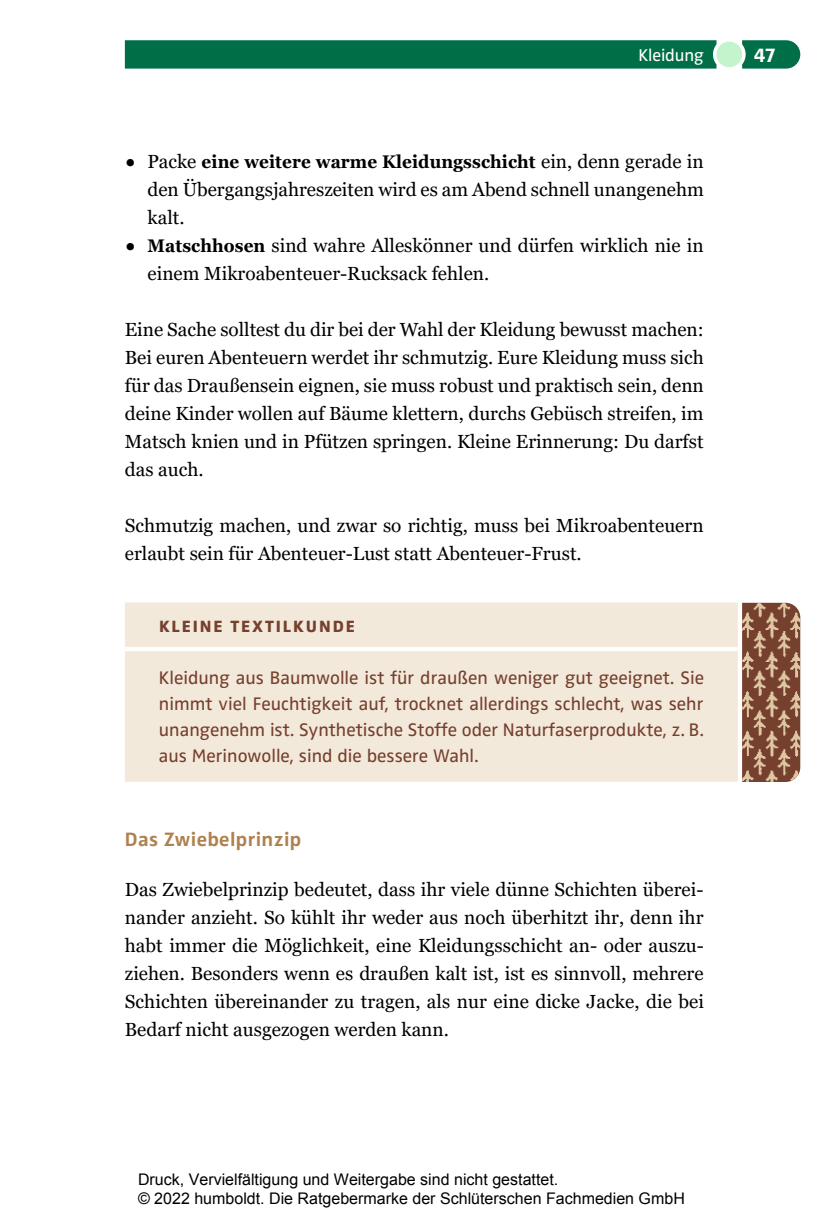
<style>
.page{position:relative;width:823px;height:1219px;background:#fff}
.page>*{position:absolute;margin:0;border:0;box-sizing:border-box;transform-origin:0 0}
.t1{font:700 20.8px "Zwo Pro";color:#fff}
.t2{font:700 20px "Zwo Pro";letter-spacing:.02em;color:#af814f}
.t3{font:19px/28px "Georgia Pro";color:#000}
.t4{font:18.8px/26px "Zwo Pro";color:#76402e;text-align:justify}
.t5{font:700 18.2px "Georgia Pro";letter-spacing:.005em;color:#000;scale:.94 1}
.t6{font:17.6px "Zwo Pro";letter-spacing:-.005em;color:#fff}
.t7{font:800 16.8px "Zwo Pro";letter-spacing:.11em;color:#76402e}
.t8{font:16px/19.2px "Arial";color:#000}
.s1{font-weight:400;font-size:28.4px}
.s2{font-weight:400;font-size:19px}
.s3{font-size:28.4px}
.s4{font-weight:700;font-size:18.2px}
</style>
<div class="page">
<div style="left:125px;top:602px;width:612px;height:180px;background:#f3e9db"></div>
<hr style="left:125px;top:647px;width:612px;height:4px;background:#fff">
<img style="left:742px;top:603px;width:57px;height:179px">
<svg style="left:125px;top:40px;width:674px;height:29px;background:#0b744e"></svg>
<div style="left:716px;top:42px;width:25px;height:25px;background:#c3f4cb;border-radius:50%"></div>
<p class="t6" style="left:638px;top:45px;width:67px">Kleidung</p>
<p class="t1" style="left:753px;top:42px;width:24px">47</p>
<p class="t5" style="left:125px;top:152px;width:617px"><span class="s1">•</span> <span class="s2">Packe</span> eine weitere warme Kleidungsschicht <span class="s2">ein, denn gerade in</span></p>
<p class="t3" style="left:147px;top:177px;width:557px">den Übergangsjahreszeiten wird es am Abend schnell unangenehm kalt.</p>
<p class="t3" style="left:147px;top:233px;width:557px;text-indent:-23px"><span class="s3">•</span> <span class="s4">Matschhosen</span> sind wahre Alleskönner und dürfen wirklich nie in einem Mikroabenteuer-Rucksack fehlen.</p>
<p class="t3" style="left:125px;top:317px;width:580px;text-align:justify">Eine Sache solltest du dir bei der Wahl der Kleidung bewusst machen:<br>Bei euren Abenteuern werdet ihr schmutzig. Eure Kleidung muss sich für das Draußensein eignen, sie muss robust und praktisch sein, denn deine Kinder wollen auf Bäume klettern, durchs Gebüsch streifen, im Matsch knien und in Pfützen springen. Kleine Erinnerung: Du darfst das auch.</p>
<p class="t3" style="left:125px;top:513px;width:580px">Schmutzig machen, und zwar so richtig, muss bei Mikroabenteuern erlaubt sein für Abenteuer-Lust statt Abenteuer-Frust.</p>
<p class="t7" style="left:159px;top:616px;width:197px">KLEINE TEXTILKUNDE</p>
<p class="t4" style="left:159px;top:665px;width:546px">Kleidung aus Baumwolle ist für draußen weniger gut geeignet. Sie nimmt viel Feuchtigkeit auf, trocknet allerdings schlecht, was sehr unangenehm ist. Synthetische Stoffe oder Naturfaserprodukte, z. B. aus Merinowolle, sind die bessere Wahl.</p>
<p class="t2" style="left:125px;top:828px;width:178px">Das Zwiebelprinzip</p>
<p class="t3" style="left:125px;top:877px;width:580px;text-align:justify">Das Zwiebelprinzip bedeutet, dass ihr viele dünne Schichten überei&shy;nander anzieht. So kühlt ihr weder aus noch überhitzt ihr, denn ihr habt immer die Möglichkeit, eine Kleidungsschicht an- oder auszu&shy;ziehen. Besonders wenn es draußen kalt ist, ist es sinnvoll, mehrere Schichten übereinander zu tragen, als nur eine dicke Jacke, die bei Bedarf nicht ausgezogen werden kann.</p>
<p class="t8" style="left:138px;top:1170px;width:548px">Druck, Vervielfältigung und Weitergabe sind nicht gestattet.<br>© 2022 humboldt. Die Ratgebermarke der Schlüterschen Fachmedien GmbH</p>
</div>
